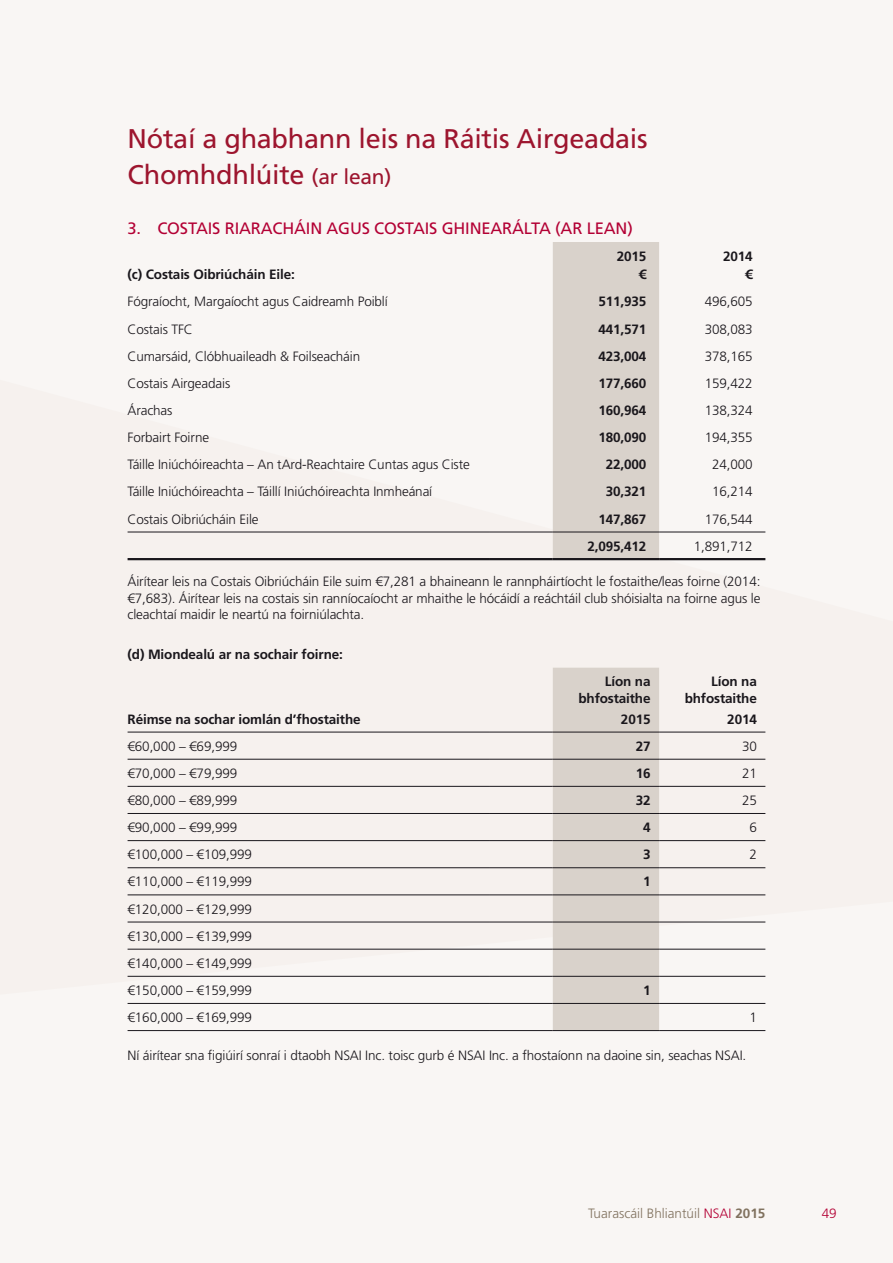
<style>
.page{position:relative;width:893px;height:1263px;background:#f9f6f4}
.page>*{position:absolute;margin:0;border:0;box-sizing:border-box;transform-origin:0 0}
.t1{font:27px/36px "Frutiger LT Std";letter-spacing:-.01em;color:#9d152e}
.t2{font:16.5px "Frutiger LT Std";letter-spacing:-.01em;color:#b30034}
.t3{font:300 13.5px/27.2px "Frutiger LT Std";letter-spacing:-.01em;color:#1a171c;text-align:justify}
.t4{font:700 13.5px/16.5px "Frutiger LT Std";letter-spacing:-.01em;color:#1a171c;text-align:right}
.t5{font:300 13.5px "Frutiger LT Std";color:#81725f}
.t6{font:300 13.5px "Frutiger LT Std";color:#b30034}
.s1{font-size:21px}
.s2{color:#b30034}
.s3{font-weight:700}
</style>
<div class="page">
<svg style="left:127px;top:529px;width:639px;height:503px"></svg>
<div style="left:553px;top:242px;width:106px;height:316px;background:#d9d2cb"></div>
<hr style="left:128px;top:532px;width:361px;height:1px;background:#1a171c">
<hr style="left:489px;top:532px;width:64px;height:1px;background:#1a171c">
<hr style="left:553px;top:532px;width:106px;height:1px;background:#1a171c">
<hr style="left:659px;top:532px;width:106px;height:1px;background:#1a171c">
<hr style="left:128px;top:558px;width:361px;height:2px;background:#1a171c">
<hr style="left:489px;top:558px;width:64px;height:2px;background:#1a171c">
<hr style="left:553px;top:558px;width:106px;height:2px;background:#1a171c">
<hr style="left:659px;top:558px;width:106px;height:2px;background:#1a171c">
<div style="left:553px;top:668px;width:106px;height:362px;background:#d9d2cb"></div>
<hr style="left:128px;top:732px;width:361px;height:1px;background:#1a171c">
<hr style="left:489px;top:732px;width:64px;height:1px;background:#1a171c">
<hr style="left:553px;top:732px;width:106px;height:1px;background:#1a171c">
<hr style="left:659px;top:732px;width:106px;height:1px;background:#1a171c">
<hr style="left:128px;top:759px;width:361px;height:1px;background:#1a171c">
<hr style="left:489px;top:759px;width:64px;height:1px;background:#1a171c">
<hr style="left:553px;top:759px;width:106px;height:1px;background:#1a171c">
<hr style="left:659px;top:759px;width:106px;height:1px;background:#1a171c">
<hr style="left:128px;top:786px;width:361px;height:1px;background:#1a171c">
<hr style="left:489px;top:786px;width:64px;height:1px;background:#1a171c">
<hr style="left:553px;top:786px;width:106px;height:1px;background:#1a171c">
<hr style="left:659px;top:786px;width:106px;height:1px;background:#1a171c">
<hr style="left:128px;top:813px;width:361px;height:1px;background:#1a171c">
<hr style="left:489px;top:813px;width:64px;height:1px;background:#1a171c">
<hr style="left:553px;top:813px;width:106px;height:1px;background:#1a171c">
<hr style="left:659px;top:813px;width:106px;height:1px;background:#1a171c">
<hr style="left:128px;top:840px;width:361px;height:1px;background:#1a171c">
<hr style="left:489px;top:840px;width:64px;height:1px;background:#1a171c">
<hr style="left:553px;top:840px;width:106px;height:1px;background:#1a171c">
<hr style="left:659px;top:840px;width:106px;height:1px;background:#1a171c">
<hr style="left:128px;top:867px;width:361px;height:1px;background:#1a171c">
<hr style="left:489px;top:867px;width:64px;height:1px;background:#1a171c">
<hr style="left:553px;top:867px;width:106px;height:1px;background:#1a171c">
<hr style="left:659px;top:867px;width:106px;height:1px;background:#1a171c">
<hr style="left:128px;top:894px;width:361px;height:1px;background:#1a171c">
<hr style="left:489px;top:894px;width:64px;height:1px;background:#1a171c">
<hr style="left:553px;top:894px;width:106px;height:1px;background:#1a171c">
<hr style="left:659px;top:894px;width:106px;height:1px;background:#1a171c">
<hr style="left:128px;top:922px;width:361px;height:1px;background:#1a171c">
<hr style="left:489px;top:922px;width:64px;height:1px;background:#1a171c">
<hr style="left:553px;top:922px;width:106px;height:1px;background:#1a171c">
<hr style="left:659px;top:922px;width:106px;height:1px;background:#1a171c">
<hr style="left:128px;top:949px;width:361px;height:1px;background:#1a171c">
<hr style="left:489px;top:949px;width:64px;height:1px;background:#1a171c">
<hr style="left:553px;top:949px;width:106px;height:1px;background:#1a171c">
<hr style="left:659px;top:949px;width:106px;height:1px;background:#1a171c">
<hr style="left:128px;top:976px;width:361px;height:1px;background:#1a171c">
<hr style="left:489px;top:976px;width:64px;height:1px;background:#1a171c">
<hr style="left:553px;top:976px;width:106px;height:1px;background:#1a171c">
<hr style="left:659px;top:976px;width:106px;height:1px;background:#1a171c">
<hr style="left:128px;top:1003px;width:361px;height:1px;background:#1a171c">
<hr style="left:489px;top:1003px;width:64px;height:1px;background:#1a171c">
<hr style="left:553px;top:1003px;width:106px;height:1px;background:#1a171c">
<hr style="left:659px;top:1003px;width:106px;height:1px;background:#1a171c">
<hr style="left:128px;top:1030px;width:361px;height:1px;background:#1a171c">
<hr style="left:489px;top:1030px;width:64px;height:1px;background:#1a171c">
<hr style="left:553px;top:1030px;width:106px;height:1px;background:#1a171c">
<hr style="left:659px;top:1030px;width:106px;height:1px;background:#1a171c">
<h1 class="t1" style="left:128px;top:121px;width:522px">Nótaí a ghabhann leis na Ráitis Airgeadais<br>Chomhdhlúite <span class="s1">(ar lean)</span></h1>
<p class="t2" style="left:128px;top:218px;width:507px">3. COSTAIS RIARACHÁIN AGUS COSTAIS GHINEARÁLTA (AR LEAN)</p>
<p class="t4" style="left:617px;top:248px;width:31px">2015</p>
<p class="t4" style="left:723px;top:248px;width:31px">2014</p>
<p class="t4" style="left:128px;top:266px;width:169px">(c) Costais Oibriúcháin Eile:</p>
<p class="t4" style="left:639px;top:266px;width:9px">€</p>
<p class="t4" style="left:745px;top:266px;width:9px">€</p>
<p class="t3" style="left:128px;top:288px;width:262px">Fógraíocht, Margaíocht agus Caidreamh Poiblí</p>
<p class="t4" style="left:598px;top:294px;width:49px">511,935</p>
<p class="t3" style="left:705px;top:288px;width:49px">496,605</p>
<p class="t3" style="left:128px;top:315px;width:67px">Costais TFC</p>
<p class="t4" style="left:598px;top:321px;width:49px">441,571</p>
<p class="t3" style="left:705px;top:315px;width:49px">308,083</p>
<p class="t3" style="left:128px;top:343px;width:234px">Cumarsáid, Clóbhuaileadh &amp; Foilseacháin</p>
<p class="t4" style="left:598px;top:348px;width:49px">423,004</p>
<p class="t3" style="left:705px;top:343px;width:49px">378,165</p>
<p class="t3" style="left:128px;top:370px;width:104px">Costais Airgeadais</p>
<p class="t4" style="left:598px;top:375px;width:49px">177,660</p>
<p class="t3" style="left:705px;top:370px;width:49px">159,422</p>
<p class="t3" style="left:128px;top:397px;width:46px">Árachas</p>
<p class="t4" style="left:598px;top:402px;width:49px">160,964</p>
<p class="t3" style="left:705px;top:397px;width:49px">138,324</p>
<p class="t3" style="left:128px;top:424px;width:83px">Forbairt Foirne</p>
<p class="t4" style="left:598px;top:429px;width:49px">180,090</p>
<p class="t3" style="left:705px;top:424px;width:49px">194,355</p>
<p class="t3" style="left:128px;top:451px;width:344px">Táille Iniúchóireachta – An tArd-Reachtaire Cuntas agus Ciste</p>
<p class="t4" style="left:606px;top:456px;width:42px">22,000</p>
<p class="t3" style="left:712px;top:451px;width:42px">24,000</p>
<p class="t3" style="left:128px;top:478px;width:306px">Táille Iniúchóireachta – Táillí Iniúchóireachta Inmheánaí</p>
<p class="t4" style="left:606px;top:483px;width:42px">30,321</p>
<p class="t3" style="left:712px;top:478px;width:42px">16,214</p>
<p class="t3" style="left:128px;top:505px;width:133px">Costais Oibriúcháin Eile</p>
<p class="t4" style="left:598px;top:511px;width:49px">147,867</p>
<p class="t3" style="left:705px;top:505px;width:49px">176,544</p>
<p class="t4" style="left:587px;top:538px;width:60px">2,095,412</p>
<p class="t3" style="left:694px;top:533px;width:60px">1,891,712</p>
<p class="t3" style="left:128px;top:574px;width:634px;line-height:16.5px">Áirítear leis na Costais Oibriúcháin Eile suim €7,281 a bhaineann le rannpháirtíocht le fostaithe/leas foirne (2014: €7,683). Áirítear leis na costais sin ranníocaíocht ar mhaithe le hócáidí a reáchtáil club shóisialta na foirne agus le cleachtaí maidir le neartú na foirniúlachta.</p>
<p class="t4" style="left:128px;top:646px;width:217px">(d) Miondealú ar na sochair foirne:</p>
<p class="t4" style="left:128px;top:711px;width:235px">Réimse na sochar iomlán d’fhostaithe</p>
<p class="t4" style="left:578px;top:673px;width:74px">Líon na bhfostaithe</p>
<p class="t4" style="left:621px;top:711px;width:31px">2015</p>
<p class="t4" style="left:685px;top:673px;width:74px">Líon na bhfostaithe</p>
<p class="t4" style="left:727px;top:711px;width:31px">2014</p>
<p class="t3" style="left:128px;top:733px;width:111px">€60,000 – €69,999</p>
<p class="t4" style="left:636px;top:738px;width:16px">27</p>
<p class="t3" style="left:742px;top:733px;width:16px">30</p>
<p class="t3" style="left:128px;top:760px;width:111px">€70,000 – €79,999</p>
<p class="t4" style="left:636px;top:765px;width:16px">16</p>
<p class="t3" style="left:742px;top:760px;width:16px">21</p>
<p class="t3" style="left:128px;top:787px;width:111px">€80,000 – €89,999</p>
<p class="t4" style="left:636px;top:792px;width:16px">32</p>
<p class="t3" style="left:742px;top:787px;width:16px">25</p>
<p class="t3" style="left:128px;top:814px;width:111px">€90,000 – €99,999</p>
<p class="t4" style="left:643px;top:819px;width:9px">4</p>
<p class="t3" style="left:749px;top:814px;width:9px">6</p>
<p class="t3" style="left:128px;top:841px;width:126px">€100,000 – €109,999</p>
<p class="t4" style="left:643px;top:846px;width:9px">3</p>
<p class="t3" style="left:749px;top:841px;width:9px">2</p>
<p class="t3" style="left:128px;top:868px;width:126px">€110,000 – €119,999</p>
<p class="t4" style="left:643px;top:873px;width:9px">1</p>
<p class="t3" style="left:128px;top:895px;width:126px">€120,000 – €129,999 €130,000 – €139,999 €140,000 – €149,999 €150,000 – €159,999</p>
<p class="t4" style="left:643px;top:982px;width:9px">1</p>
<p class="t3" style="left:128px;top:1004px;width:126px">€160,000 – €169,999</p>
<p class="t3" style="left:749px;top:1004px;width:9px">1</p>
<p class="t3" style="left:128px;top:1042px;width:620px">Ní áirítear sna figiúirí sonraí i dtaobh NSAI Inc. toisc gurb é NSAI Inc. a fhostaíonn na daoine sin, seachas NSAI.</p>
<p class="t5" style="left:588px;top:1205px;width:179px">Tuarascáil Bhliantúil <span class="s2">NSAI</span> <span class="s3">2015</span></p>
<p class="t6" style="left:822px;top:1205px;width:17px">49</p>
</div>
